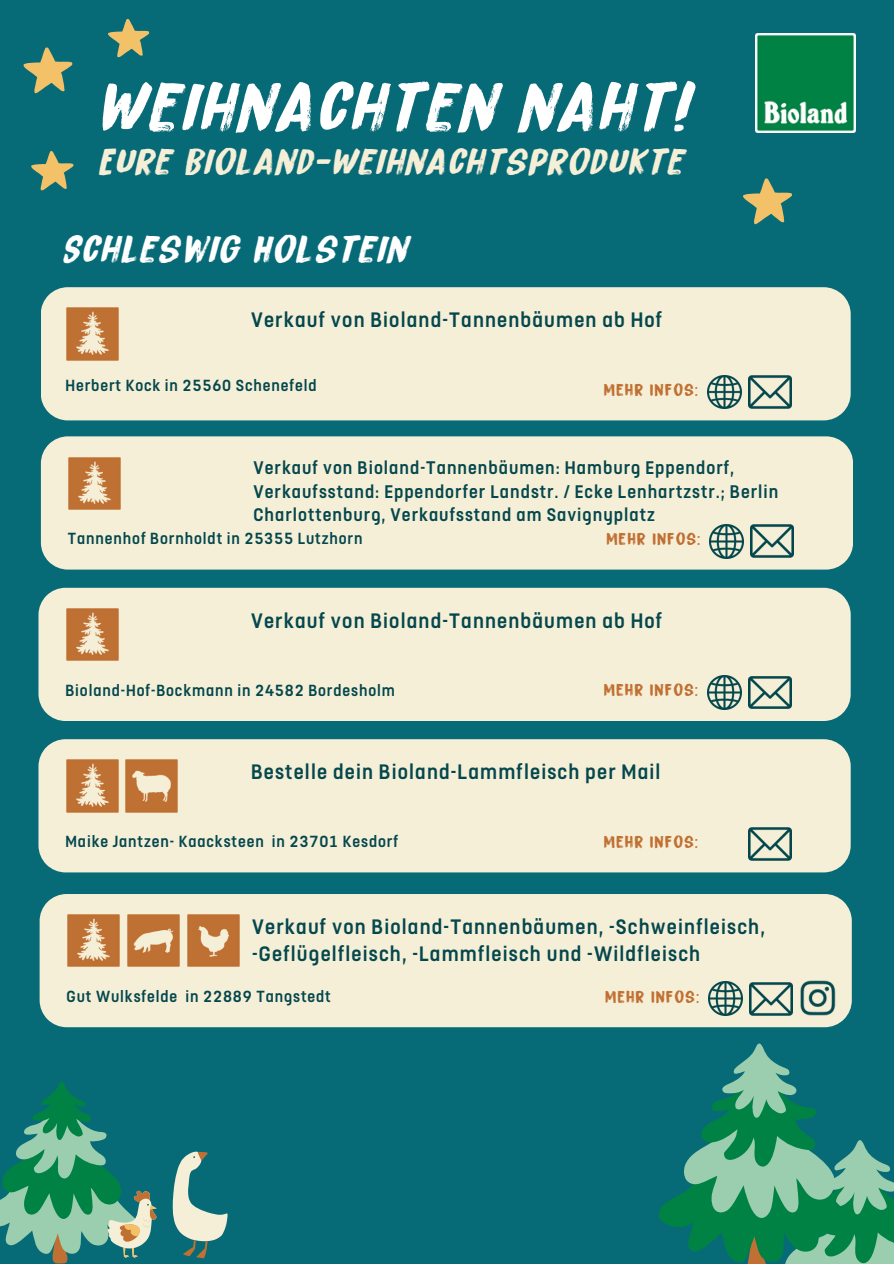
<style>
.page{position:relative;width:894px;height:1264px;background:#fff}
.page>*{position:absolute;margin:0;border:0;box-sizing:border-box;transform-origin:0 0}
.t1{font:italic 73.2px "Bitterbrush";letter-spacing:.02em;color:#fff}
.t2{font:italic 40.5px "Bitterbrush";letter-spacing:.02em;color:#fff}
.t3{font:italic 39px "Bitterbrush";letter-spacing:.02em;color:#f6efd7}
.t4{font:500 23.4px/27px "FS Dillon";letter-spacing:.05em;color:#04474d}
.t5{font:500 20.4px/23.7px "FS Dillon";letter-spacing:.05em;color:#04474d}
.t6{font:500 18px "FS Dillon";letter-spacing:.05em;color:#04474d}
.t7{font:18px "Bitterbrush";letter-spacing:.05em;color:#c07033}
</style>
<div class="page">
<div style="left:0;top:0;width:893px;height:1263px;background:#076b77"></div>
<svg style="left:0;top:1081px;width:157px;height:182px"></svg>
<svg style="left:659px;top:1043px;width:234px;height:220px"></svg>
<svg style="left:173px;top:1151px;width:54px;height:106px"></svg>
<svg style="left:23px;top:47px;width:50px;height:47px"></svg>
<svg style="left:108px;top:19px;width:42px;height:39px"></svg>
<svg style="left:31px;top:151px;width:43px;height:40px"></svg>
<img style="left:755px;top:34px;width:99px;height:99px">
<svg style="left:743px;top:178px;width:49px;height:47px"></svg>
<div style="left:41px;top:287px;width:809px;height:133px;background:#f6efd7"></div>
<img style="left:748px;top:370px;width:43px;height:43px">
<img style="left:65px;top:307px;width:54px;height:54px">
<img style="left:707px;top:375px;width:34px;height:34px">
<div style="left:41px;top:436px;width:811px;height:133px;background:#f6efd7"></div>
<img style="left:750px;top:519px;width:43px;height:43px">
<img style="left:68px;top:456px;width:54px;height:54px">
<img style="left:709px;top:524px;width:34px;height:34px">
<div style="left:38px;top:588px;width:812px;height:133px;background:#f6efd7"></div>
<img style="left:748px;top:671px;width:43px;height:42px">
<img style="left:65px;top:607px;width:54px;height:54px">
<img style="left:707px;top:675px;width:34px;height:34px">
<div style="left:38px;top:739px;width:812px;height:133px;background:#f6efd7"></div>
<img style="left:748px;top:822px;width:43px;height:43px">
<img style="left:65px;top:759px;width:54px;height:54px">
<img style="left:124px;top:759px;width:54px;height:54px">
<div style="left:40px;top:894px;width:811px;height:133px;background:#f6efd7"></div>
<img style="left:795px;top:980px;width:45px;height:35px">
<img style="left:749px;top:977px;width:43px;height:43px">
<img style="left:67px;top:913px;width:54px;height:54px">
<img style="left:186px;top:913px;width:54px;height:54px">
<img style="left:708px;top:981px;width:34px;height:34px">
<img style="left:126px;top:913px;width:54px;height:54px">
<p class="t1" style="left:93px;top:64px;width:594px">WEIHNACHTEN NAHT!</p>
<h1 class="t3" style="left:97px;top:138px;width:587px">EURE BIOLAND-WEIHNACHTSPRODUKTE</h1>
<p class="t2" style="left:60px;top:225px;width:347px">SCHLESWIG HOLSTEIN</p>
<h2 class="t4" style="left:251px;top:306px;width:412px">Verkauf von Bioland-Tannenbäumen ab Hof</h2>
<h2 class="t6" style="left:65px;top:375px;width:253px">Herbert Kock in 25560 Schenefeld</h2>
<p class="t7" style="left:603px;top:379px;width:96px">MEHR INFOS:</p>
<p class="t5" style="left:253px;top:456px;width:526px">Verkauf von Bioland-Tannenbäumen: Hamburg Eppendorf,<br>Verkaufsstand: Eppendorfer Landstr. / Ecke Lenhartzstr.; Berlin<br>Charlottenburg, Verkaufsstand am Savignyplatz</p>
<p class="t6" style="left:68px;top:529px;width:296px">Tannenhof Bornholdt in 25355 Lutzhorn</p>
<p class="t7" style="left:606px;top:528px;width:96px">MEHR INFOS:</p>
<p class="t4" style="left:251px;top:607px;width:412px">Verkauf von Bioland-Tannenbäumen ab Hof</p>
<h3 class="t6" style="left:65px;top:680px;width:331px">Bioland-Hof-Bockmann in 24582 Bordesholm</h3>
<h5 class="t7" style="left:603px;top:679px;width:96px">MEHR INFOS:</h5>
<p class="t4" style="left:251px;top:758px;width:411px">Bestelle dein Bioland-Lammfleisch per Mail</p>
<p class="t6" style="left:65px;top:832px;width:334px">Maike Jantzen- Kaacksteen in 23701 Kesdorf</p>
<p class="t7" style="left:603px;top:831px;width:96px">MEHR INFOS:</p>
<p class="t4" style="left:252px;top:913px;width:514px">Verkauf von Bioland-Tannenbäumen, -Schweinfleisch, -Geflügelfleisch, -Lammfleisch und -Wildfleisch</p>
<h4 class="t6" style="left:67px;top:986px;width:266px">Gut Wulksfelde in 22889 Tangstedt</h4>
<p class="t7" style="left:605px;top:985px;width:96px">MEHR INFOS:</p>
</div>
